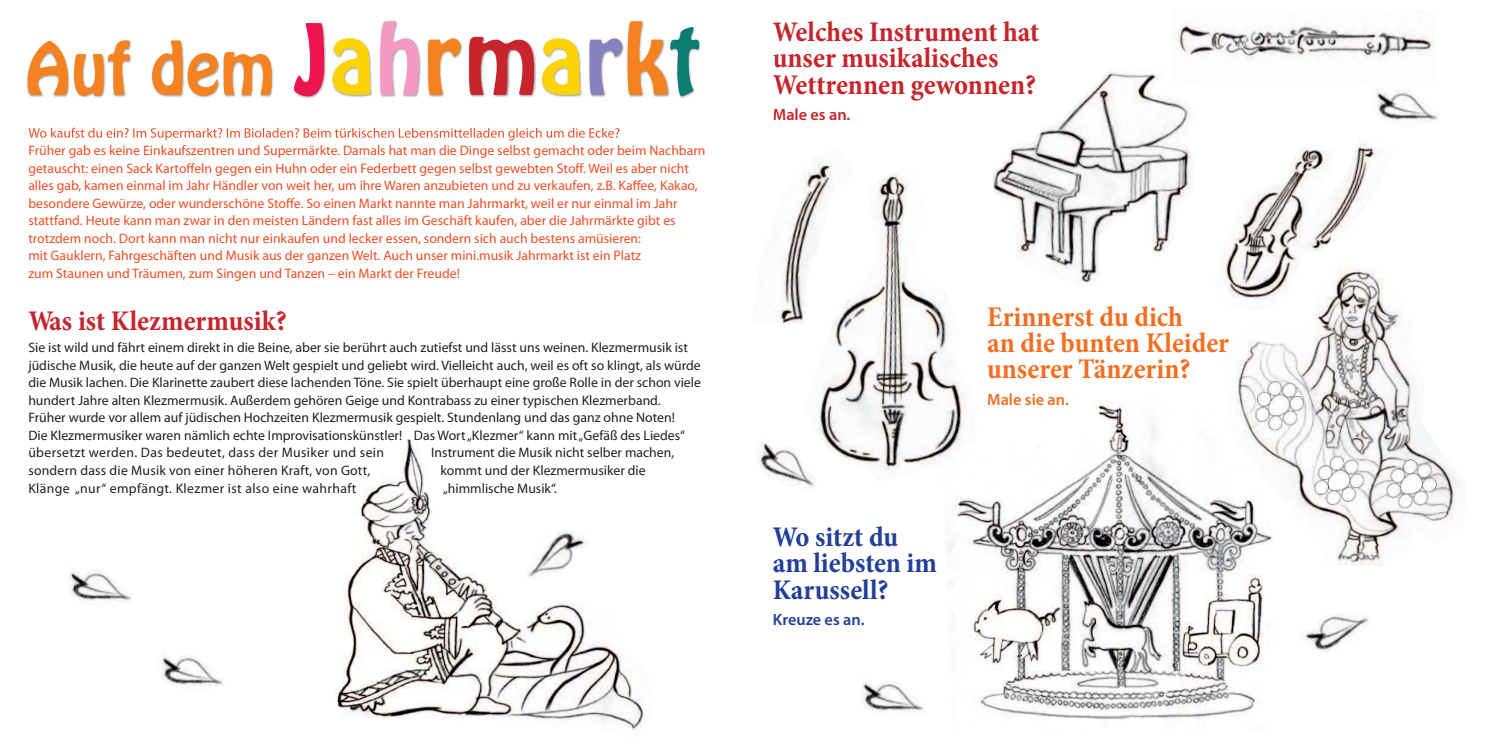
<style>
.page{position:relative;width:1489px;height:745px;background:#fff}
.page>*{position:absolute;margin:0;border:0;box-sizing:border-box;transform-origin:0 0}
.t1{font:63.75px "Hobo Std";letter-spacing:.015em;color:#f58220}
.t2{font:700 condensed 28.75px/26.2px "Minion Pro";color:#c8242b}
.t3{font:700 condensed 28.75px/26.2px "Minion Pro";color:#f36e21}
.t4{font:700 condensed 28.75px/26.2px "Minion Pro";letter-spacing:-.005em;color:#223f99}
.t5{font:600 16.25px "Myriad Pro";color:#223f99}
.t6{font:600 16.25px "Myriad Pro";color:#f36e21}
.t7{font:600 16.25px "Myriad Pro";color:#c8242b}
.t8{font:13.75px/17.5px "Myriad Pro";color:#231f20}
.t9{font:13.75px/17.5px "Myriad Pro";color:#f04d22}
.t10{font:13.75px "Myriad Pro";letter-spacing:.025em;color:#231f20}
.s1{font-size:86.25px;color:#ed1450}
.s2{font-size:86.25px;color:#fed304}
.s3{font-size:86.25px;color:#f499c2}
.s4{font-size:86.25px}
.s5{font-size:86.25px;color:#c8242b}
.s6{font-size:86.25px;color:#8781bd}
.s7{font-size:86.25px;color:#0a7d6e}
</style>
<div class="page">
<img style="left:945px;top:401px;width:325px;height:327px">
<img style="left:1222px;top:268px;width:237px;height:298px">
<img style="left:1334px;top:144px;width:49px;height:90px">
<img style="left:818px;top:172px;width:157px;height:309px">
<img style="left:772px;top:162px;width:85px;height:162px">
<img style="left:1221px;top:149px;width:113px;height:161px">
<img style="left:1172px;top:20px;width:262px;height:42px">
<img style="left:992px;top:71px;width:203px;height:212px">
<img style="left:861px;top:681px;width:63px;height:31px">
<img style="left:1300px;top:613px;width:69px;height:39px">
<img style="left:757px;top:443px;width:58px;height:46px">
<img style="left:70px;top:570px;width:62px;height:32px">
<img style="left:1376px;top:89px;width:62px;height:32px">
<img style="left:335px;top:439px;width:314px;height:291px">
<img style="left:26px;top:21px;width:674px;height:120px">
<img style="left:773px;top:54px;width:3px;height:13px">
<svg style="left:773px;top:109px;width:3px;height:11px"></svg>
<img style="left:29px;top:128px;width:98px;height:10px">
<img style="left:161px;top:654px;width:62px;height:32px">
<h1 class="t1" style="left:26px;top:42px;width:676px">Auf dem <span class="s1">J</span><span class="s2">a</span><span class="s3">h</span><span class="s4">r</span><span class="s5">m</span><span class="s2">a</span><span class="s6">r</span><span class="s4">k</span><span class="s7">t</span></h1>
<p class="t9" style="left:28px;top:143px;width:678px">Früher gab es keine Einkaufszentren und Supermärkte. Damals hat man die Dinge selbst gemacht oder beim Nachbarn getauscht: einen Sack Kartoffeln gegen ein Huhn oder ein Federbett gegen selbst gewebten Stoff. Weil es aber nicht alles gab, kamen einmal im Jahr Händler von weit her, um ihre Waren anzubieten und zu verkaufen, z.B. Kaffee, Kakao, besondere Gewürze, oder wunderschöne Stoffe. So einen Markt nannte man Jahrmarkt, weil er nur einmal im Jahr stattfand. Heute kann man zwar in den meisten Ländern fast alles im Geschäft kaufen, aber die Jahrmärkte gibt es trotzdem noch. Dort kann man nicht nur einkaufen und lecker essen, sondern sich auch bestens amüsieren:<br>mit Gauklern, Fahrgeschäften und Musik aus der ganzen Welt. Auch unser mini.musik Jahrmarkt ist ein Platz<br>zum Staunen und Träumen, zum Singen und Tanzen – ein Markt der Freude!</p>
<h2 class="t2" style="left:28px;top:309px;width:260px">Was ist Klezmermusik?</h2>
<p class="t8" style="left:28px;top:340px;width:674px">Sie ist wild und fährt einem direkt in die Beine, aber sie berührt auch zutiefst und lässt uns weinen. Klezmermusik ist jüdische Musik, die heute auf der ganzen Welt gespielt und geliebt wird. Vielleicht auch, weil es oft so klingt, als würde die Musik lachen. Die Klarinette zaubert diese lachenden Töne. Sie spielt überhaupt eine große Rolle in der schon viele hundert Jahre alten Klezmermusik. Außerdem gehören Geige und Kontrabass zu einer typischen Klezmerband.<br>Früher wurde vor allem auf jüdischen Hochzeiten Klezmermusik gespielt. Stundenlang und das ganz ohne Noten!<br>Die Klezmermusiker waren nämlich echte Improvisationskünstler! Das Wort„Klezmer“ kann mit„Gefäß des Liedes“ übersetzt werden. Das bedeutet, dass der Musiker und sein</p>
<p class="t8" style="left:431px;top:445px;width:245px">Instrument die Musik nicht selber machen,</p>
<p class="t8" style="left:28px;top:462px;width:343px">sondern dass die Musik von einer höheren Kraft, von Gott,</p>
<p class="t8" style="left:440px;top:462px;width:207px">kommt und der Klezmermusiker die</p>
<p class="t10" style="left:28px;top:482px;width:329px">Klänge „nur“ empfängt. Klezmer ist also eine wahrhaft</p>
<p class="t8" style="left:443px;top:480px;width:115px">„himmlische Musik“.</p>
<h2 class="t2" style="left:772px;top:21px;width:268px">Welches Instrument hat unser musikalisches<br>Wettrennen gewonnen?</h2>
<p class="t7" style="left:772px;top:108px;width:79px">Male es an.</p>
<h2 class="t4" style="left:772px;top:526px;width:166px">Wo sitzt du am liebsten im<br>Karussell?</h2>
<p class="t5" style="left:772px;top:613px;width:93px">Kreuze es an.</p>
<h2 class="t3" style="left:987px;top:305px;width:243px">Erinnerst du dich<br>an die bunten Kleider unserer Tänzerin?</h2>
<p class="t6" style="left:987px;top:393px;width:83px">Male sie an.</p>
</div>
